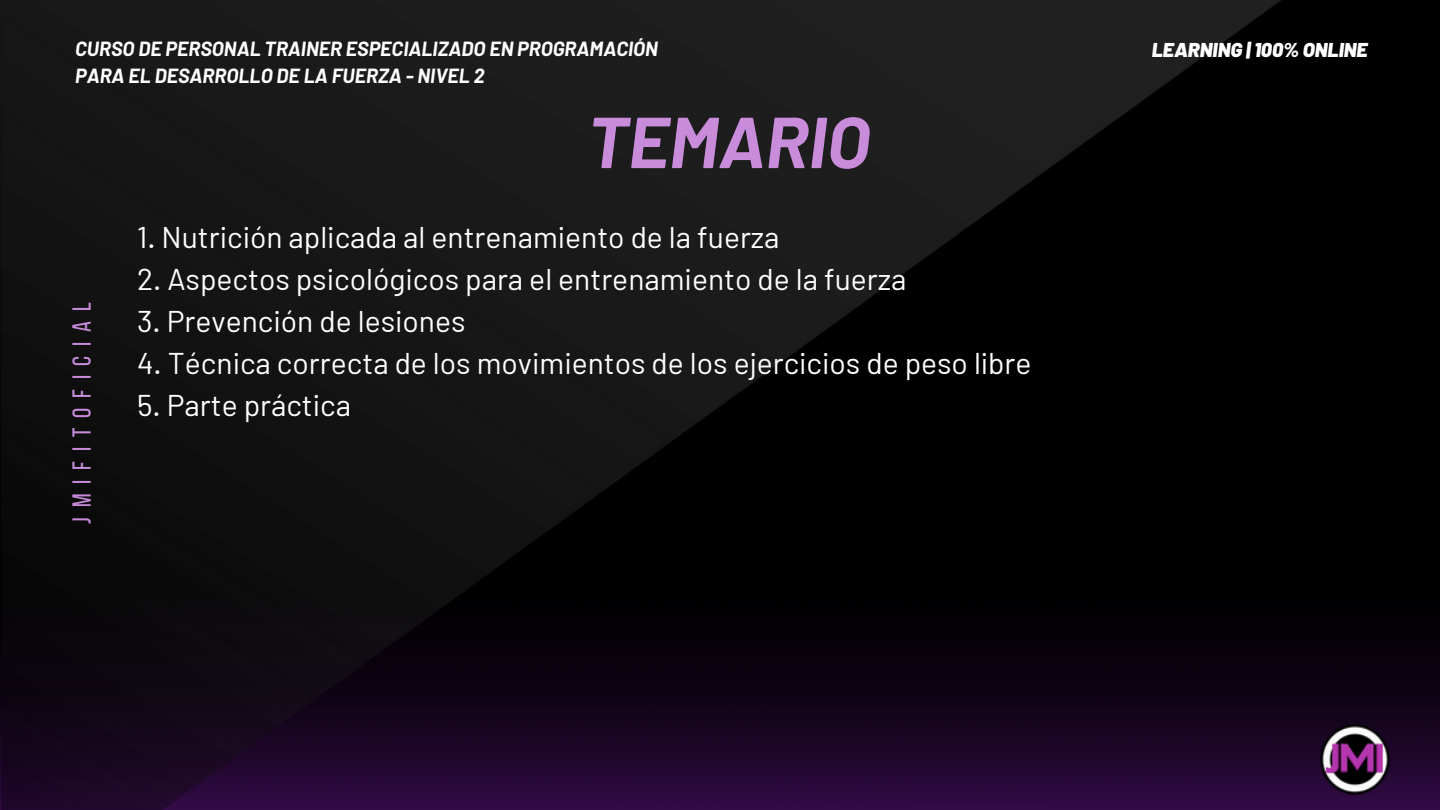
<style>
.page{position:relative;width:1440px;height:810px;background:#000}
.page>*{position:absolute;margin:0;border:0;box-sizing:border-box;transform-origin:0 0}
.t1{font:italic 700 72px "Barlow";color:#c98cdb}
.t2{font:30px "Barlow";color:#fff}
.t3{font:26px "Bebas Neue";letter-spacing:.38em;color:#c98cdb}
.t4{font:italic 700 20px "Barlow";color:#fff}
.t5{font:italic 900 20px "Barlow";color:#fff}
</style>
<div class="page">
<img style="left:1282px;top:645px;width:158px;height:165px">
<img style="left:1315px;top:720px;width:80px;height:79px">
<img style="left:0;top:0;width:1282px;height:810px">
<h2 class="t4" style="left:75px;top:36px;width:584px">CURSO DE PERSONAL TRAINER ESPECIALIZADO EN PROGRAMACIÓN</h2>
<p class="t4" style="left:75px;top:63px;width:411px">PARA EL DESARROLLO DE LA FUERZA - NIVEL 2</p>
<p class="t3" style="left:71px;top:524px;width:223px;rotate:-90deg">jmifitoficial</p>
<h1 class="t1" style="left:587px;top:96px;width:284px">TEMARIO</h1>
<p class="t2" style="left:137px;top:218px;width:644px">1. Nutrición aplicada al entrenamiento de la fuerza</p>
<p class="t2" style="left:137px;top:260px;width:771px">2. Aspectos psicológicos para el entrenamiento de la fuerza</p>
<p class="t2" style="left:137px;top:302px;width:330px">3. Prevención de lesiones</p>
<p class="t2" style="left:137px;top:344px;width:896px">4. Técnica correcta de los movimientos de los ejercicios de peso libre</p>
<p class="t2" style="left:137px;top:386px;width:216px">5. Parte práctica</p>
<h3 class="t5" style="left:1152px;top:37px;width:217px">LEARNING | 100% ONLINE</h3>
</div>
